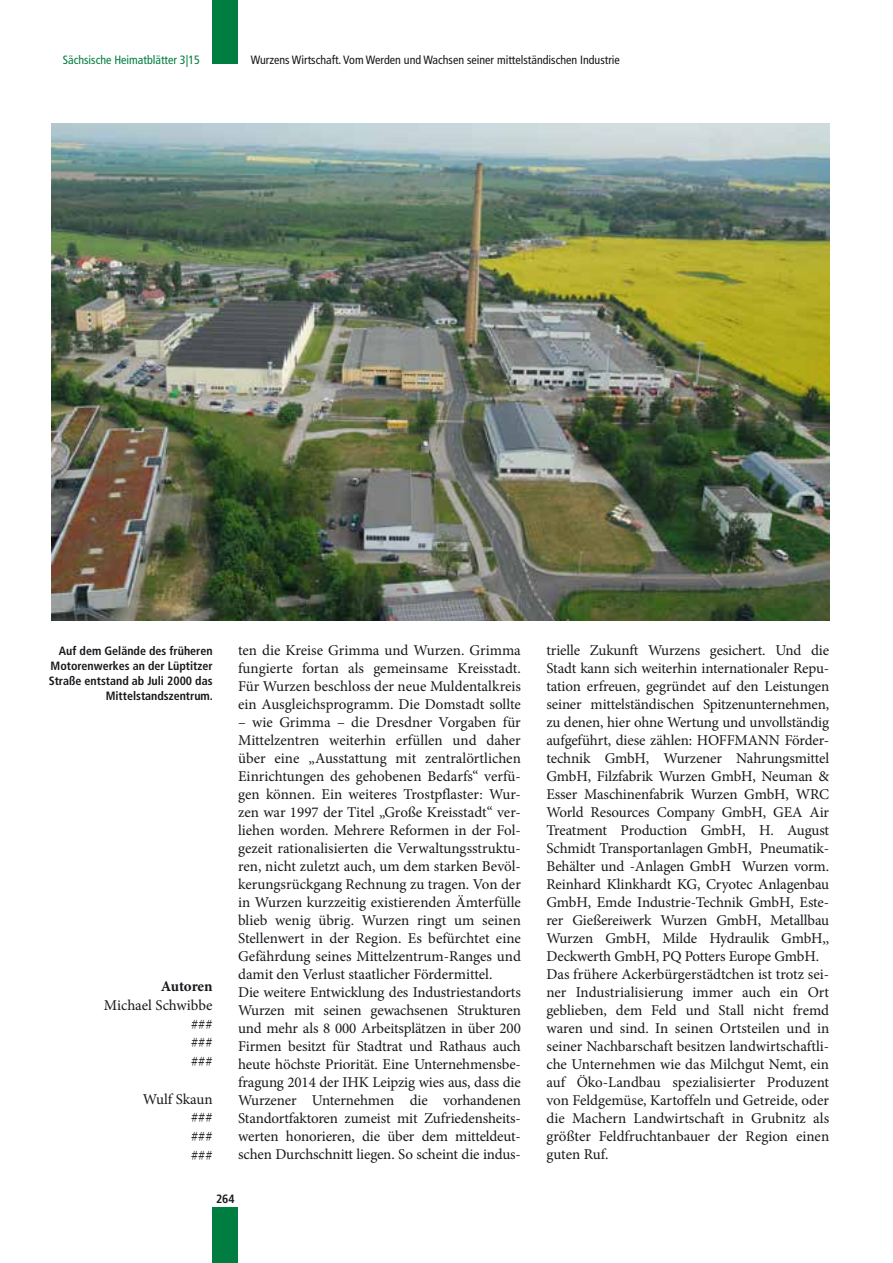
<style>
.page{position:relative;width:893px;height:1263px;background:#fff}
.page>*{position:absolute;margin:0;border:0;box-sizing:border-box;transform-origin:0 0}
.t1{font:15px/18px "Minion Pro";letter-spacing:-.01em;color:#1a171c;text-align:justify}
.t2{font:700 15px "Minion Pro";letter-spacing:-.01em;color:#1a171c}
.t3{font:700 condensed 12px/15px "Frutiger LT Com";color:#1a171c;text-align:right}
.t4{font:condensed 12px "Frutiger LT Com";color:#1a171c}
.t5{font:condensed 12px "Frutiger LT Com";color:#007d40}
</style>
<div class="page">
<div style="left:213px;top:1207px;width:25px;height:56px;background:#007d40"></div>
<div style="left:213px;top:0;width:25px;height:64px;background:#007d40"></div>
<img style="left:51px;top:123px;width:778px;height:498px">
<p class="t5" style="left:63px;top:53px;width:138px">Sächsische Heimatblätter 3|15</p>
<p class="t4" style="left:251px;top:53px;width:370px">Wurzens Wirtschaft. Vom Werden und Wachsen seiner mittelständischen Industrie</p>
<p class="t3" style="left:49px;top:644px;width:166px">Auf dem Gelände des früheren<br>Motorenwerkes an der Lüptitzer<br>Straße entstand ab Juli 2000 das<br>Mittelstandszentrum.</p>
<p class="t1" style="left:546px;top:641px;width:284px;text-align:left">trielle Zukunft Wurzens gesichert. Und die Stadt kann sich weiterhin internationaler Repu&shy;tation erfreuen, gegründet auf den Leistungen seiner mittelständischen Spitzenunternehmen, zu denen, hier ohne Wertung und unvollständig aufgeführt, diese zählen: HOFFMANN Förder&shy;technik GmbH, Wurzener Nahrungsmittel GmbH, Filzfabrik Wurzen GmbH, Neuman &amp; Esser Maschinenfabrik Wurzen GmbH, WRC World Resources Company GmbH, GEA Air Treatment Production GmbH, H. August Schmidt Transportanlagen GmbH, Pneumatik-Behälter und -Anlagen GmbH Wurzen vorm.<br>Reinhard Klinkhardt KG, Cryotec Anlagenbau GmbH, Emde Industrie-Technik GmbH, Este&shy;rer Gießereiwerk Wurzen GmbH, Metallbau Wurzen GmbH, Milde Hydraulik GmbH,, Deckwerth GmbH, PQ Potters Europe GmbH.<br>Das frühere Ackerbürgerstädtchen ist trotz sei&shy;ner Industrialisierung immer auch ein Ort geblieben, dem Feld und Stall nicht fremd waren und sind. In seinen Ortsteilen und in seiner Nachbarschaft besitzen landwirtschaftli&shy;che Unternehmen wie das Milchgut Nemt, ein auf Öko-Landbau spezialisierter Produzent von Feldgemüse, Kartoffeln und Getreide, oder die Machern Landwirtschaft in Grubnitz als größter Feldfruchtanbauer der Region einen guten Ruf.</p>
<p class="t1" style="left:238px;top:641px;width:284px">ten die Kreise Grimma und Wurzen. Grimma fungierte fortan als gemeinsame Kreisstadt.<br>Für Wurzen beschloss der neue Muldentalkreis ein Ausgleichsprogramm. Die Domstadt sollte</p>
<p class="t1" style="left:238px;top:713px;width:284px;text-align:left">– wie Grimma – die Dresdner Vorgaben für Mittelzentren weiterhin erfüllen und daher über eine „Ausstattung mit zentralörtlichen Einrichtungen des gehobenen Bedarfs“ verfü&shy;gen können. Ein weiteres Trostpflaster: Wur&shy;zen war 1997 der Titel „Große Kreisstadt“ ver&shy;liehen worden. Mehrere Reformen in der Fol&shy;gezeit rationalisierten die Verwaltungsstruktu&shy;ren, nicht zuletzt auch, um dem starken Bevöl&shy;kerungsrückgang Rechnung zu tragen. Von der in Wurzen kurzzeitig existierenden Ämterfülle blieb wenig übrig. Wurzen ringt um seinen Stellenwert in der Region. Es befürchtet eine Gefährdung seines Mittelzentrum-Ranges und damit den Verlust staatlicher Fördermittel.<br>Die weitere Entwicklung des Industriestandorts Wurzen mit seinen gewachsenen Strukturen und mehr als 8 000 Arbeitsplätzen in über 200<br>Firmen besitzt für Stadtrat und Rathaus auch heute höchste Priorität. Eine Unternehmensbe&shy;fragung 2014 der IHK Leipzig wies aus, dass die Wurzener Unternehmen die vorhandenen Standortfaktoren zumeist mit Zufriedensheits&shy;werten honorieren, die über dem mitteldeut&shy;schen Durchschnitt liegen. So scheint die indus-</p>
<p class="t2" style="left:161px;top:976px;width:53px">Autoren</p>
<p class="t1" style="left:191px;top:996px;width:23px;line-height:18.8px;text-indent:-87px">Michael Schwibbe ### ### ###</p>
<p class="t1" style="left:191px;top:1089px;width:23px;line-height:18.8px;text-indent:-48px">Wulf Skaun ### ### ###</p>
<p class="t3" style="left:216px;top:1191px;width:20px">264</p>
</div>
